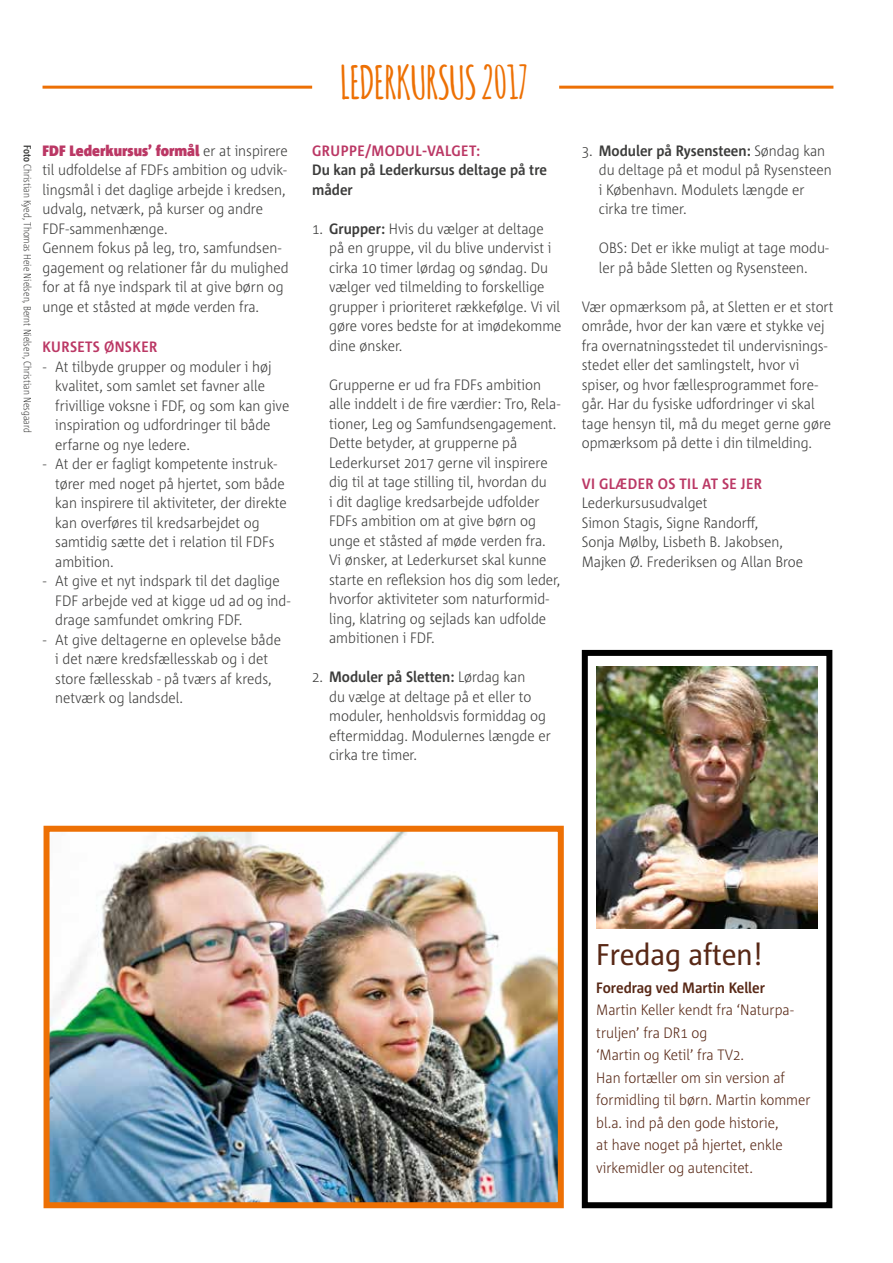
<style>
.page{position:relative;width:893px;height:1263px;background:#fff}
.page>*{position:absolute;margin:0;border:0;box-sizing:border-box;transform-origin:0 0}
.t1{font:700 45px "Amatic";color:#ed7004}
.t2{font:30px "Corpid C1 s S Cd";color:#582816}
.t3{font:300 15px/19.5px "Corpid C1 s S Cd";color:#3c3c3b}
.t4{font:300 15px/22.5px "Corpid C1 s S Cd";color:#582816}
.t5{font:700 15px "Corpid C1 s S Cd";color:#bb3865}
.t6{font:700 15px/19.5px "Corpid C1 s S Cd";color:#3c3c3b}
.t7{font:700 15px "Corpid C1 s S Cd";color:#582816}
.t8{font:300 10.5px "Corpid C1 s Cd";color:#3c3c3b}
.s1{font-weight:700}
.s2{font-weight:900;color:#bb3865}
</style>
<div class="page">
<hr style="left:43px;top:86px;width:269px;height:3px;background:#ed7004">
<hr style="left:559px;top:86px;width:274px;height:3px;background:#ed7004">
<img style="left:51px;top:833px;width:506px;height:368px">
<div style="left:44px;top:826px;width:520px;height:382px;border:6px solid #ed7004"></div>
<div style="left:582px;top:650px;width:250px;height:558px;border:6px solid #000"></div>
<img style="left:596px;top:667px;width:222px;height:261px">
<p class="t8" style="left:34px;top:145px;width:289px;rotate:90deg"><span class="s1">Foto</span> Christian Kyed, Thomas Heie Nielsen, Bernt Nielsen, Christian Nesgaard</p>
<p class="t3" style="left:43px;top:140px;width:248px"><span class="s2">FDF Lederkursus’ formål</span> er at inspirere til udfoldelse af FDFs ambition og udvik&shy;lingsmål i det daglige arbejde i kredsen, udvalg, netværk, på kurser og andre FDF-sammenhænge.<br>Gennem fokus på leg, tro, samfundsen&shy;gagement og relationer får du mulighed for at få nye indspark til at give børn og unge et ståsted at møde verden fra.</p>
<p class="t5" style="left:43px;top:338px;width:117px">KURSETS ØNSKER</p>
<p class="t3" style="left:55px;top:356px;width:236px;text-indent:-13px">- At tilbyde grupper og moduler i høj kvalitet, som samlet set favner alle frivillige voksne i FDF, og som kan give inspiration og udfordringer til både erfarne og nye ledere.</p>
<p class="t3" style="left:55px;top:454px;width:233px;text-indent:-13px">- At der er fagligt kompetente instruk&shy;tører med noget på hjertet, som både kan inspirere til aktiviteter, der direkte kan overføres til kredsarbejdet og samtidig sætte det i relation til FDFs ambition.</p>
<p class="t3" style="left:55px;top:571px;width:237px;text-indent:-13px">- At give et nyt indspark til det daglige<br>FDF arbejde ved at kigge ud ad og ind&shy;drage samfundet omkring FDF.</p>
<p class="t3" style="left:55px;top:629px;width:227px;text-indent:-13px">- At give deltagerne en oplevelse både i det nære kredsfællesskab og i det store fællesskab - på tværs af kreds, netværk og landsdel.</p>
<h1 class="t1" style="left:340px;top:50px;width:189px">LEDERKURSUS 2017</h1>
<p class="t5" style="left:312px;top:141px;width:170px">GRUPPE/MODUL-VALGET:</p>
<p class="t6" style="left:312px;top:160px;width:236px">Du kan på Lederkursus deltage på tre måder</p>
<p class="t3" style="left:329px;top:218px;width:234px;text-indent:-17px">1. <span class="s1">Grupper:</span> Hvis du vælger at deltage på en gruppe, vil du blive undervist i cirka 10 timer lørdag og søndag. Du vælger ved tilmelding to forskellige grupper i prioriteret rækkefølge. Vi vil gøre vores bedste for at imødekomme dine ønsker.</p>
<p class="t3" style="left:329px;top:374px;width:233px">Grupperne er ud fra FDFs ambition alle inddelt i de fire værdier: Tro, Rela&shy;tioner, Leg og Samfundsengagement.<br>Dette betyder, at grupperne på Lederkurset 2017 gerne vil inspirere dig til at tage stilling til, hvordan du<br>i dit daglige kredsarbejde udfolder FDFs ambition om at give børn og unge et ståsted af møde verden fra.<br>Vi ønsker, at Lederkurset skal kunne starte en refleksion hos dig som leder, hvorfor aktiviteter som naturformid&shy;ling, klatring og sejlads kan udfolde ambitionen i FDF.</p>
<p class="t3" style="left:329px;top:667px;width:223px;text-indent:-17px">2. <span class="s1">Moduler på Sletten:</span> Lørdag kan<br>du vælge at deltage på et eller to moduler, henholdsvis formiddag og eftermiddag. Modulernes længde er cirka tre timer.</p>
<p class="t3" style="left:599px;top:140px;width:234px;text-indent:-17px">3. <span class="s1">Moduler på Rysensteen:</span> Søndag kan du deltage på et modul på Rysensteen i København. Modulets længde er cirka tre timer.</p>
<p class="t3" style="left:599px;top:238px;width:231px">OBS: Det er ikke muligt at tage modu&shy;ler på både Sletten og Rysensteen.</p>
<p class="t3" style="left:582px;top:296px;width:253px">Vær opmærksom på, at Sletten er et stort område, hvor der kan være et stykke vej fra overnatningsstedet til undervisnings&shy;stedet eller det samlingstelt, hvor vi spiser, og hvor fællesprogrammet fore&shy;går. Har du fysiske udfordringer vi skal tage hensyn til, må du meget gerne gøre opmærksom på dette i din tilmelding.</p>
<p class="t5" style="left:582px;top:474px;width:182px">VI GLÆDER OS TIL AT SE JER</p>
<p class="t3" style="left:582px;top:493px;width:223px">Lederkursusudvalget<br>Simon Stagis, Signe Randorff,<br>Sonja Mølby, Lisbeth B. Jakobsen,<br>Majken Ø. Frederiksen og Allan Broe</p>
<h2 class="t2" style="left:596px;top:935px;width:168px">Fredag aften!</h2>
<p class="t7" style="left:596px;top:978px;width:170px">Foredrag ved Martin Keller</p>
<p class="t4" style="left:596px;top:998px;width:216px">Martin Keller kendt fra ‘Naturpa&shy;truljen’ fra DR1 og<br>‘Martin og Ketil’ fra TV2.<br>Han fortæller om sin version af formidling til børn. Martin kommer bl.a. ind på den gode historie,<br>at have noget på hjertet, enkle virkemidler og autencitet.</p>
</div>
